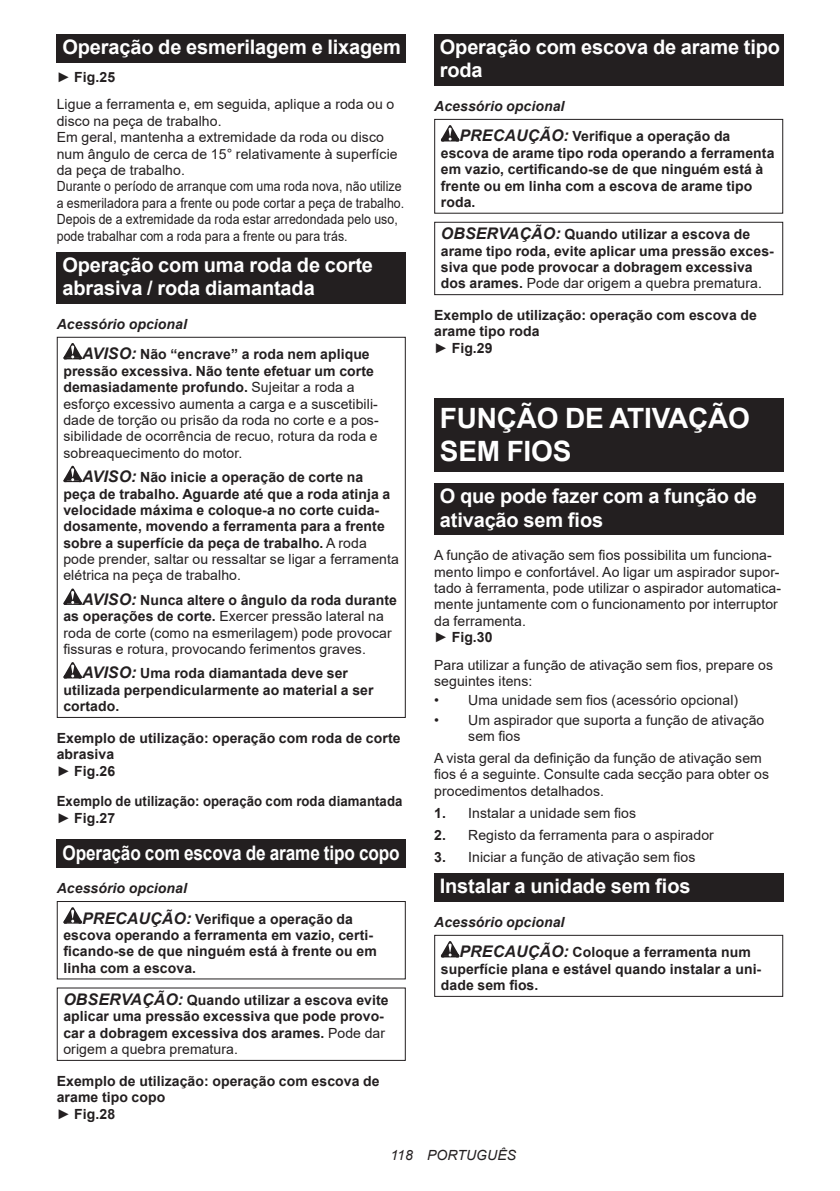
<style>
.page{position:relative;width:840px;height:1191px;background:#fff}
.page>*{position:absolute;margin:0;border:0;box-sizing:border-box;transform-origin:0 0}
.t1{font:700 28px/32.8px "Arial";letter-spacing:-.01em;color:#fff}
.t2{font:700 20px/23.4px "Arial";letter-spacing:-.01em;color:#fff}
.t3{font:700 20px "Arial";letter-spacing:-.01em;color:#fff;scale:.86 1}
.t4{font:14px/16.4px "Arial";letter-spacing:.005em;color:#231f20}
.t5{font:700 14px/16.4px "Arial";letter-spacing:.005em;color:#231f20}
.t6{font:700 14px/16.4px "Arial";letter-spacing:.005em;color:#231f20;scale:.94 1}
.t7{font:italic 14px "Arial";letter-spacing:.005em;color:#231f20}
.s1{font-weight:700}
.s2{font-style:italic}
.s3{font-style:italic;font-size:16px}
.s4{font-weight:400}
.s5{font-weight:700;font-style:italic;font-size:16px}
</style>
<div class="page">
<div style="left:57px;top:34px;width:348px;height:29px;background:#231f20"></div>
<div style="left:57px;top:252px;width:348px;height:52px;background:#231f20"></div>
<svg style="left:63px;top:343px;width:19px;height:16px"></svg>
<svg style="left:63px;top:466px;width:19px;height:16px"></svg>
<svg style="left:63px;top:588px;width:19px;height:17px"></svg>
<svg style="left:63px;top:662px;width:19px;height:16px"></svg>
<div style="left:57px;top:337px;width:348px;height:381px;border:1px solid #231f20"></div>
<div style="left:57px;top:839px;width:348px;height:29px;background:#231f20"></div>
<svg style="left:63px;top:907px;width:19px;height:16px"></svg>
<div style="left:57px;top:901px;width:348px;height:78px;border:1px solid #231f20"></div>
<div style="left:57px;top:987px;width:348px;height:74px;border:1px solid #231f20"></div>
<div style="left:434px;top:34px;width:348px;height:52px;background:#231f20"></div>
<svg style="left:440px;top:125px;width:19px;height:16px"></svg>
<div style="left:434px;top:119px;width:348px;height:95px;border:1px solid #231f20"></div>
<div style="left:434px;top:222px;width:348px;height:73px;border:1px solid #231f20"></div>
<div style="left:434px;top:398px;width:348px;height:74px;background:#231f20"></div>
<div style="left:434px;top:483px;width:348px;height:52px;background:#231f20"></div>
<div style="left:434px;top:873px;width:348px;height:29px;background:#231f20"></div>
<svg style="left:440px;top:941px;width:19px;height:16px"></svg>
<div style="left:434px;top:934px;width:348px;height:63px;border:1px solid #231f20"></div>
<h2 class="t2" style="left:62px;top:36px;width:340px">Operação de esmerilagem e lixagem</h2>
<p class="t4" style="left:57px;top:63px;width:339px;line-height:27.8px">► <span class="s1">Fig.25<br></span>Ligue a ferramenta e, em seguida, aplique a roda ou o</p>
<p class="t4" style="left:57px;top:113px;width:349px">disco na peça de trabalho.<br>Em geral, mantenha a extremidade da roda ou disco num ângulo de cerca de 15° relativamente à superfície da peça de trabalho.<br>Durante o período de arranque com uma roda nova, não utilize a esmeriladora para a frente ou pode cortar a peça de trabalho.<br>Depois de a extremidade da roda estar arredondada pelo uso, pode trabalhar com a roda para a frente ou para trás.</p>
<h2 class="t2" style="left:62px;top:253px;width:312px">Operação com uma roda de corte abrasiva / roda diamantada</h2>
<p class="t5" style="left:82px;top:309px;width:289px;line-height:30.6px;text-indent:-25px"><span class="s2">Acessório opcional<br></span><span class="s3">AVISO:</span> Não “encrave” a roda nem aplique</p>
<p class="t4" style="left:63px;top:362px;width:316px"><span class="s1">pressão excessiva. Não tente efetuar um corte demasiadamente profundo.</span> Sujeitar a roda a esforço excessivo aumenta a carga e a suscetibili&shy;dade de torção ou prisão da roda no corte e a pos&shy;sibilidade de ocorrência de recuo, rotura da roda e sobreaquecimento do motor.</p>
<p class="t5" style="left:63px;top:469px;width:337px;text-indent:19px"><span class="s3">AVISO:</span> Não inicie a operação de corte na peça de trabalho. Aguarde até que a roda atinja a velocidade máxima e coloque-a no corte cuida&shy;dosamente, movendo a ferramenta para a frente sobre a superfície da peça de trabalho. <span class="s4">A roda pode prender, saltar ou ressaltar se ligar a ferramenta elétrica na peça de trabalho.</span></p>
<p class="t4" style="left:63px;top:591px;width:335px;text-indent:19px"><span class="s5">AVISO:</span> <span class="s1">Nunca altere o ângulo da roda durante as operações de corte.</span> Exercer pressão lateral na roda de corte (como na esmerilagem) pode provocar fissuras e rotura, provocando ferimentos graves.</p>
<p class="t5" style="left:63px;top:665px;width:311px;text-indent:19px"><span class="s3">AVISO:</span> Uma roda diamantada deve ser utilizada perpendicularmente ao material a ser cortado.</p>
<p class="t5" style="left:57px;top:730px;width:345px">Exemplo de utilização: operação com roda de corte abrasiva<br><span class="s4">►</span> Fig.26</p>
<p class="t6" style="left:57px;top:793px;width:369px">Exemplo de utilização: operação com roda diamantada <span class="s4">►</span> Fig.27</p>
<h2 class="t3" style="left:62px;top:838px;width:393px">Operação com escova de arame tipo copo</h2>
<p class="t5" style="left:82px;top:873px;width:272px;line-height:30.6px;text-indent:-25px"><span class="s2">Acessório opcional<br></span><span class="s3">PRECAUÇÃO:</span> Verifique a operação da</p>
<p class="t5" style="left:63px;top:927px;width:315px">escova operando a ferramenta em vazio, certi&shy;ficando-se de que ninguém está à frente ou em linha com a escova.</p>
<p class="t5" style="left:63px;top:992px;width:326px"><span class="s3">OBSERVAÇÃO:</span> Quando utilizar a escova evite aplicar uma pressão excessiva que pode provo&shy;car a dobragem excessiva dos arames. <span class="s4">Pode dar origem a quebra prematura.</span></p>
<p class="t5" style="left:57px;top:1072px;width:324px">Exemplo de utilização: operação com escova de arame tipo copo<br><span class="s4">►</span> Fig.28</p>
<h2 class="t2" style="left:439px;top:36px;width:341px">Operação com escova de arame tipo roda</h2>
<p class="t5" style="left:459px;top:91px;width:272px;line-height:30.6px;text-indent:-25px"><span class="s2">Acessório opcional<br></span><span class="s3">PRECAUÇÃO:</span> Verifique a operação da</p>
<p class="t5" style="left:440px;top:145px;width:335px">escova de arame tipo roda operando a ferramenta em vazio, certificando-se de que ninguém está à frente ou em linha com a escova de arame tipo roda.</p>
<p class="t5" style="left:440px;top:226px;width:334px"><span class="s3">OBSERVAÇÃO:</span> Quando utilizar a escova de arame tipo roda, evite aplicar uma pressão exces&shy;siva que pode provocar a dobragem excessiva dos arames. <span class="s4">Pode dar origem a quebra prematura.</span></p>
<p class="t5" style="left:434px;top:307px;width:324px">Exemplo de utilização: operação com escova de arame tipo roda<br><span class="s4">►</span> Fig.29</p>
<h1 class="t1" style="left:439px;top:402px;width:311px">FUNÇÃO DE ATIVAÇÃO<br>SEM FIOS</h1>
<h2 class="t2" style="left:439px;top:485px;width:318px">O que pode fazer com a função de ativação sem fios</h2>
<p class="t4" style="left:434px;top:547px;width:348px">A função de ativação sem fios possibilita um funciona&shy;mento limpo e confortável. Ao ligar um aspirador supor&shy;tado à ferramenta, pode utilizar o aspirador automatica&shy;mente juntamente com o funcionamento por interruptor da ferramenta.<br>► <span class="s1">Fig.30</span></p>
<p class="t4" style="left:434px;top:656px;width:340px">Para utilizar a função de ativação sem fios, prepare os seguintes itens:</p>
<p class="t4" style="left:434px;top:692px;width:305px">• Uma unidade sem fios (acessório opcional)</p>
<p class="t4" style="left:468px;top:711px;width:297px;text-indent:-34px">• Um aspirador que suporta a função de ativação sem fios</p>
<p class="t4" style="left:434px;top:750px;width:336px">A vista geral da definição da função de ativação sem fios é a seguinte. Consulte cada secção para obter os procedimentos detalhados.</p>
<p class="t4" style="left:434px;top:804px;width:203px"><span class="s1">1.</span> Instalar a unidade sem fios</p>
<p class="t4" style="left:434px;top:826px;width:281px"><span class="s1">2.</span> Registo da ferramenta para o aspirador</p>
<p class="t4" style="left:434px;top:849px;width:262px"><span class="s1">3.</span> Iniciar a função de ativação sem fios</p>
<h2 class="t2" style="left:439px;top:875px;width:252px">Instalar a unidade sem fios</h2>
<p class="t5" style="left:459px;top:906px;width:292px;line-height:30.6px;text-indent:-25px"><span class="s2">Acessório opcional<br></span><span class="s3">PRECAUÇÃO:</span> Coloque a ferramenta num</p>
<p class="t5" style="left:440px;top:961px;width:321px">superfície plana e estável quando instalar a uni&shy;dade sem fios.</p>
<p class="t7" style="left:390px;top:1146px;width:127px">118 PORTUGUÊS</p>
</div>
